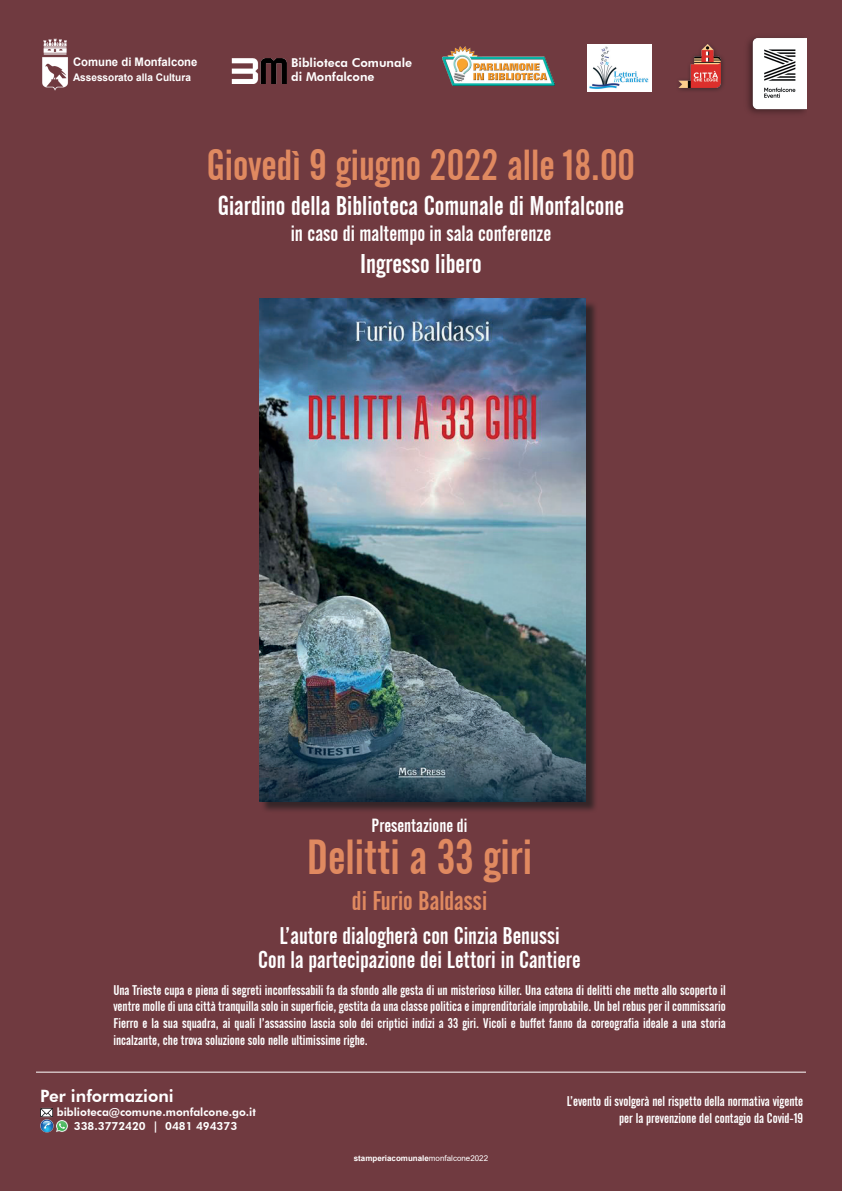
<style>
.page{position:relative;width:842px;height:1191px;background:#703a40}
.page>*{position:absolute;margin:0;border:0;box-sizing:border-box;transform-origin:0 0}
.t1{font:49px "Alternate Gothic No 2 BT";color:#e08960}
.t2{font:43.2px "Alternate Gothic No 2 BT";color:#e08960}
.t3{font:27px "Alternate Gothic No 2 BT";color:#fff}
.t4{font:27px "Alternate Gothic No 2 BT";color:#e08960}
.t5{font:24px "Alternate Gothic No 2 BT";color:#fff}
.t6{font:22px "Alternate Gothic No 2 BT";color:#fff}
.t7{font:19px "Alternate Gothic No 2 BT";color:#fff}
.t8{font:800 17px "Futura BT";color:#fff}
.t9{font:14px/16.8px "Alternate Gothic No 2 BT";color:#fff;text-align:justify}
.t10{font:800 12.2px "Futura BT";color:#fff}
.t11{font:700 11.8px "Arial";color:#fff;scale:.96 1}
.t12{font:800 11.2px "Futura BT";color:#fff}
.t13{font:700 10.5px "Arial";color:#fff;scale:.96 1}
.t14{font:700 8px "Arial";color:#fff}
.s1{font-weight:400}
</style>
<div class="page">
<svg style="left:41px;top:1107px;width:27px;height:25px"></svg>
<img style="left:40px;top:1119px;width:14px;height:13px">
<hr style="left:36px;top:1071px;width:770px;height:1px;background:#fff">
<div style="left:261px;top:300px;width:337px;height:513px;background:#231f20;opacity:.75"></div>
<img style="left:259px;top:298px;width:326px;height:503px">
<div style="left:675px;top:41px;width:51px;height:52px;background:#231f20;opacity:.75"></div>
<img style="left:675px;top:43px;width:50px;height:46px">
<img style="left:442px;top:47px;width:112px;height:38px">
<img style="left:747px;top:37px;width:59px;height:77px">
<img style="left:42px;top:38px;width:26px;height:53px">
<img style="left:232px;top:58px;width:55px;height:26px">
<img style="left:588px;top:45px;width:64px;height:47px">
<p class="t11" style="left:73px;top:54px;width:131px">Comune di Monfalcone</p>
<p class="t13" style="left:73px;top:70px;width:124px">Assessorato alla Cultura</p>
<p class="t10" style="left:291px;top:55px;width:122px">Biblioteca Comunale</p>
<p class="t10" style="left:291px;top:70px;width:85px">di Monfalcone</p>
<p class="t2" style="left:207px;top:140px;width:430px">Giovedì 9 giugno 2022 alle 18.00</p>
<p class="t3" style="left:218px;top:190px;width:408px">Giardino della Biblioteca Comunale di Monfalcone</p>
<p class="t6" style="left:291px;top:221px;width:262px">in caso di maltempo in sala conferenze</p>
<p class="t3" style="left:360px;top:249px;width:123px">Ingresso libero</p>
<p class="t7" style="left:372px;top:815px;width:97px">Presentazione di</p>
<p class="t1" style="left:307px;top:830px;width:227px">Delitti a 33 giri</p>
<p class="t4" style="left:352px;top:886px;width:137px">di Furio Baldassi</p>
<p class="t5" style="left:279px;top:922px;width:282px">L’autore dialogherà con Cinzia Benussi</p>
<p class="t5" style="left:258px;top:946px;width:324px">Con la partecipazione dei Lettori in Cantiere</p>
<p class="t9" style="left:113px;top:981px;width:614px">Una Trieste cupa e piena di segreti inconfessabili fa da sfondo alle gesta di un misterioso killer. Una catena di delitti che mette allo scoperto il ventre molle di una città tranquilla solo in superficie, gestita da una classe politica e imprenditoriale improbabile. Un bel rebus per il commissario Fierro e la sua squadra, ai quali l’assassino lascia solo dei criptici indizi a 33 giri. Vicoli e buffet fanno da coreografia ideale a una storia incalzante, che trova soluzione solo nelle ultimissime righe.</p>
<p class="t8" style="left:40px;top:1085px;width:135px">Per informazioni</p>
<p class="t12" style="left:57px;top:1104px;width:201px">biblioteca@comune.monfalcone.go.it</p>
<p class="t12" style="left:74px;top:1118px;width:165px">338.3772420 | 0481 494373</p>
<p class="t14" style="left:354px;top:1152px;width:136px">stamperiacomunale<span class="s1">monfalcone2022</span></p>
<p class="t9" style="left:567px;top:1092px;width:238px">L’evento di svolgerà nel rispetto della normativa vigente</p>
<p class="t9" style="left:619px;top:1109px;width:186px">per la prevenzione del contagio da Covid-19</p>
</div>
